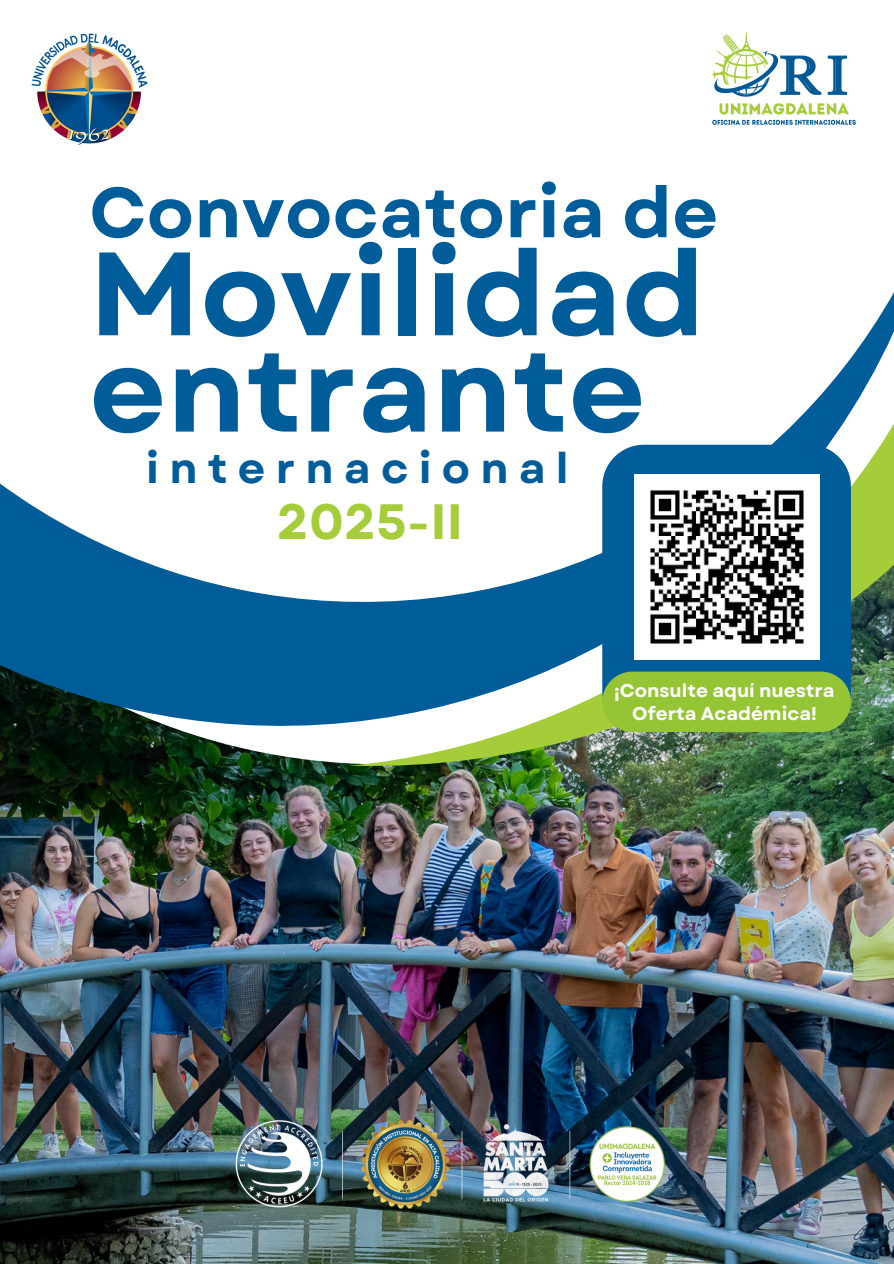
<style>
.page{position:relative;width:894px;height:1264px;background:#fff}
.page>*{position:absolute;margin:0;border:0;box-sizing:border-box;transform-origin:0 0}
.t1{font:700 118.2px/96.3px "Garet";letter-spacing:.005em;color:#005d99}
.t2{font:700 70.65px "Garet";letter-spacing:.005em;color:#005d99}
.t3{font:700 49.65px "Garet";letter-spacing:.005em;color:#a5cd39}
.t4{font:700 42.3px "Garet";letter-spacing:.245em;color:#005d99}
.t5{font:700 18.45px "Garet";color:#fff}
</style>
<div class="page">
<img style="left:0;top:980px;width:893px;height:283px">
<img style="left:0;top:294px;width:893px;height:686px">
<div style="left:602px;top:445px;width:248px;height:287px;background:#005d99;border-radius:42px"></div>
<div style="left:602px;top:671px;width:248px;height:61px;background:#95c435"></div>
<img style="left:634px;top:475px;width:184px;height:184px">
<img style="left:214px;top:1120px;width:465px;height:107px">
<img style="left:31px;top:33px;width:117px;height:112px">
<img style="left:712px;top:31px;width:144px;height:94px">
<p class="t2" style="left:89px;top:162px;width:630px">Convocatoria de</p>
<p class="t1" style="left:89px;top:246px;width:617px">Movilidad entrante</p>
<p class="t4" style="left:146px;top:438px;width:424px">internacional</p>
<h2 class="t3" style="left:277px;top:485px;width:188px">2025-II</h2>
<h1 class="t5" style="left:614px;top:677px;width:222px">¡Consulte aquí nuestra</h1>
<h4 class="t5" style="left:631px;top:699px;width:186px">Oferta Académica!</h4>
</div>
